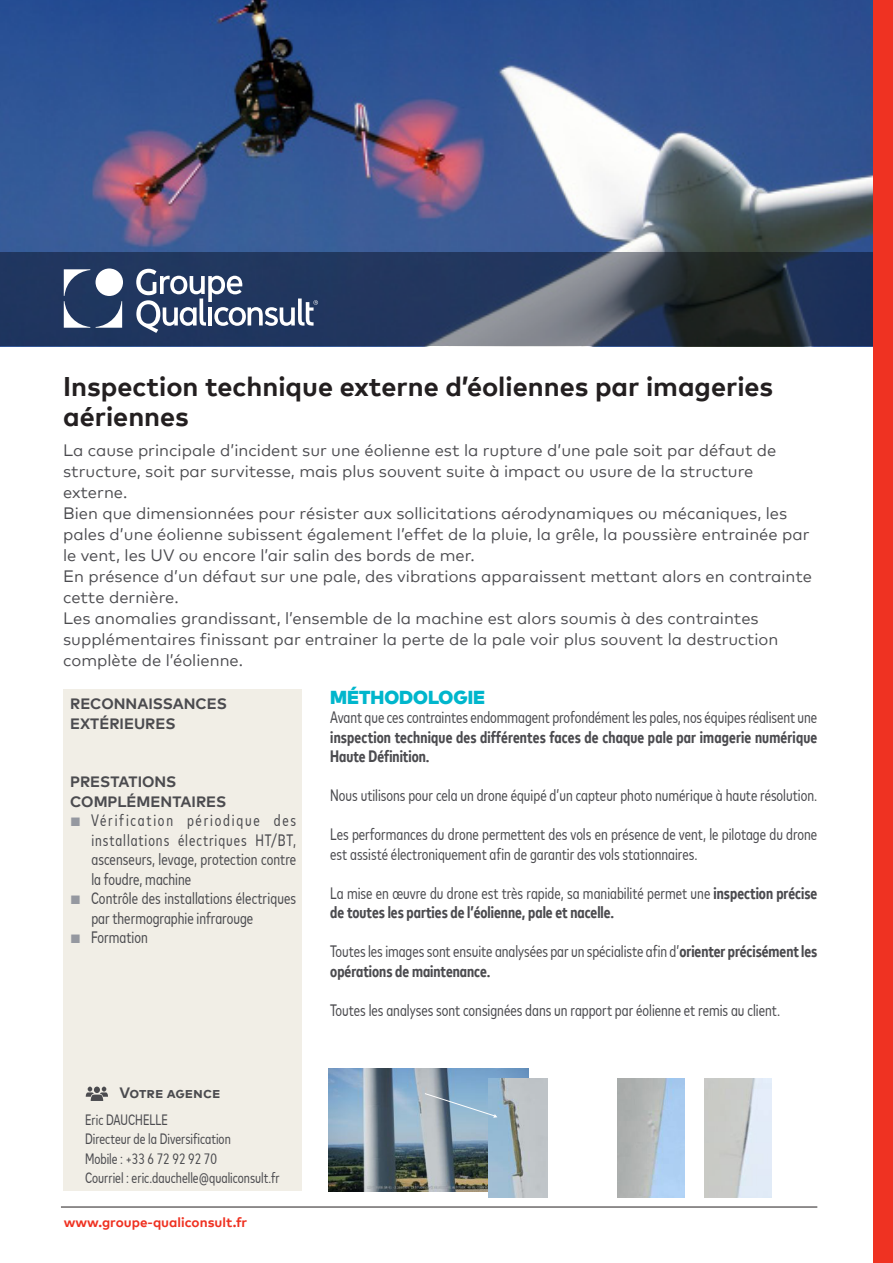
<style>
.page{position:relative;width:893px;height:1263px;background:#fff}
.page>*{position:absolute;margin:0;border:0;box-sizing:border-box;transform-origin:0 0}
.Chapo_bold{font:700 27px/30px "Mark Offc Pro";color:#231f20}
.Liste{font:900 18.75px "Mark Offc Pro";color:#00b6cc}
.Chapo_developpement{font:16.5px/21px "Mark Offc Pro";color:#4b4b4f}
.Liste-2{font:condensed 16.5px/19.5px "Mark Offc Pro";color:#4b4b4f}
.Liste-3{font:700 condensed 16.5px/19.5px "Mark Offc Pro";color:#4b4b4f;text-align:justify}
.Titres_d_encart{font:condensed 15px/19.5px "Mark Offc Pro";color:#4b4b4f}
.Titres_d_encart-2{font:700 15px/19.5px "Mark Sc Offc Pro";color:#4b4b4f}
.Site_web{font:700 13.5px "Mark Offc Pro";color:#ef3222}
.s1{font-weight:400}
.s2{font-weight:700}
.s3{font-family:"Mark Sc Offc Pro";font-weight:700;font-stretch:normal;font-size:12px;color:#9598a0}
.s4{font-size:12px;color:#9598a0}
</style>
<div class="page">
<img style="left:0;top:0;width:873px;height:253px">
<hr style="left:61px;top:1206px;width:756px;height:1px;background:#231f20">
<svg style="left:0;top:253px;width:873px;height:93px;background:#2f3e59"></svg>
<div style="left:873px;top:0;width:20px;height:1263px;background:#ef3222"></div>
<div style="left:96px;top:268px;width:27px;height:28px;background:#fff;border-radius:50%"></div>
<svg style="left:64px;top:269px;width:26px;height:59px"></svg>
<svg style="left:96px;top:301px;width:26px;height:27px"></svg>
<svg style="left:136px;top:269px;width:182px;height:64px"></svg>
<div style="left:64px;top:689px;width:238px;height:502px;background:#f1eee6"></div>
<img style="left:329px;top:1068px;width:199px;height:123px">
<img style="left:488px;top:1078px;width:59px;height:120px">
<svg style="left:424px;top:1092px;width:73px;height:26px;background:#94b0c4"></svg>
<img style="left:705px;top:1078px;width:67px;height:120px">
<img style="left:617px;top:1078px;width:68px;height:120px">
<svg style="left:86px;top:1087px;width:22px;height:14px"></svg>
<p class="Chapo_bold" style="left:63px;top:369px;width:712px">Inspection technique externe d’éoliennes par imageries aériennes</p>
<p class="Chapo_developpement" style="left:63px;top:438px;width:715px">La cause principale d’incident sur une éolienne est la rupture d’une pale soit par défaut de structure, soit par survitesse, mais plus souvent suite à impact ou usure de la structure externe.</p>
<p class="Chapo_developpement" style="left:63px;top:501px;width:748px">Bien que dimensionnées pour résister aux sollicitations aérodynamiques ou mécaniques, les pales d’une éolienne subissent également l’effet de la pluie, la grêle, la poussière entrainée par le vent, les UV ou encore l’air salin des bords de mer.</p>
<p class="Chapo_developpement" style="left:63px;top:564px;width:750px">En présence d’un défaut sur une pale, des vibrations apparaissent mettant alors en contrainte cette dernière.</p>
<p class="Chapo_developpement" style="left:63px;top:606px;width:717px">Les anomalies grandissant, l’ensemble de la machine est alors soumis à des contraintes supplémentaires finissant par entrainer la perte de la pale voir plus souvent la destruction complète de l’éolienne.</p>
<p class="Liste" style="left:330px;top:682px;width:156px">MÉTHODOLOGIE</p>
<p class="Liste-3" style="left:330px;top:706px;width:489px"><span class="s1">Avant que ces contraintes endommagent profondément les pales, nos équipes réalisent une </span>inspection technique des différentes faces de chaque pale par imagerie numérique Haute Définition.</p>
<p class="Liste-2" style="left:330px;top:784px;width:488px">Nous utilisons pour cela un drone équipé d’un capteur photo numérique à haute résolution.</p>
<p class="Liste-2" style="left:330px;top:823px;width:489px">Les performances du drone permettent des vols en présence de vent, le pilotage du drone est assisté électroniquement afin de garantir des vols stationnaires.</p>
<p class="Liste-3" style="left:330px;top:882px;width:489px"><span class="s1">La mise en œuvre du drone est très rapide, sa maniabilité permet une</span> inspection précise de toutes les parties de l’éolienne, pale et nacelle.</p>
<p class="Liste-2" style="left:330px;top:940px;width:489px">Toutes les images sont ensuite analysées par un spécialiste afin d’<span class="s2">orienter précisément les opérations de maintenance.</span></p>
<p class="Liste-2" style="left:330px;top:999px;width:451px">Toutes les analyses sont consignées dans un rapport par éolienne et remis au client.</p>
<p class="Titres_d_encart-2" style="left:70px;top:693px;width:158px">RECONNAISSANCES<br>EXTÉRIEURES</p>
<p class="Titres_d_encart-2" style="left:70px;top:771px;width:158px">PRESTATIONS<br>COMPLÉMENTAIRES</p>
<p class="Liste-2" style="left:91px;top:809px;width:206px;text-align:justify;text-indent:-21px"><span class="s3">■</span><span class="s4">■</span> Vérification périodique des installations électriques HT/BT, ascenseurs, levage, protection contre la foudre, machine</p>
<p class="Liste-2" style="left:91px;top:887px;width:206px;text-indent:-21px"><span class="s3">■</span><span class="s4">■</span> Contrôle des installations électriques par thermographie infrarouge</p>
<p class="Liste-2" style="left:70px;top:926px;width:79px"><span class="s3">■</span><span class="s4">■</span> Formation</p>
<p class="Titres_d_encart-2" style="left:120px;top:1082px;width:102px">Votre agence</p>
<p class="Titres_d_encart" style="left:85px;top:1109px;width:147px">Eric DAUCHELLE<br>Directeur de la Diversification</p>
<p class="Titres_d_encart" style="left:85px;top:1148px;width:133px">Mobile : +33 6 72 92 92 70</p>
<p class="Titres_d_encart" style="left:85px;top:1167px;width:196px">Courriel : eric.dauchelle@qualiconsult.fr</p>
<p class="Site_web" style="left:64px;top:1212px;width:185px">www.groupe-qualiconsult.fr</p>
</div>
